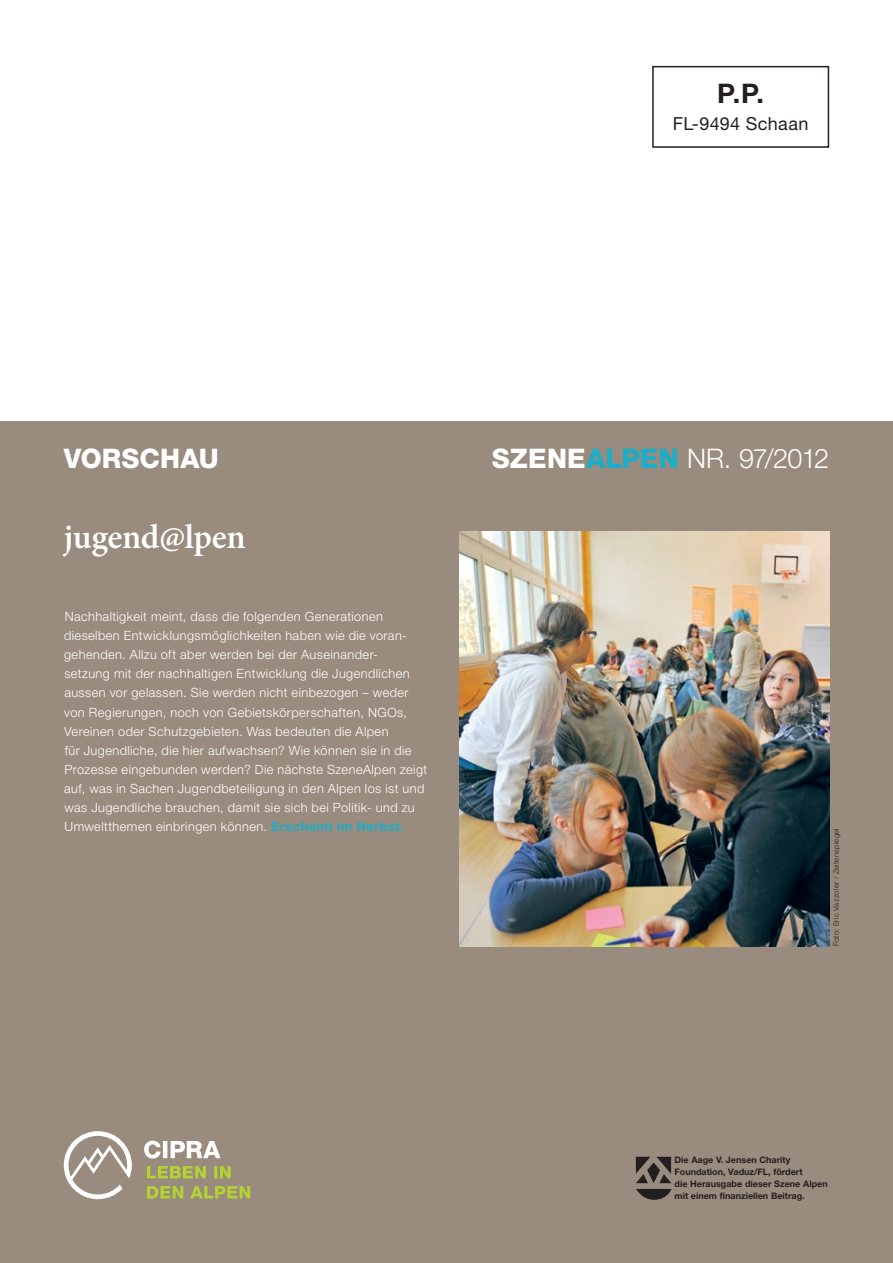
<style>
.page{position:relative;width:893px;height:1263px;background:#fff}
.page>*{position:absolute;margin:0;border:0;box-sizing:border-box;transform-origin:0 0}
.t1{font:600 34.5px "Minion Pro";letter-spacing:-.015em;color:#fff}
.t2{font:300 27px "Helvetica Neue LT Pro";letter-spacing:-.04em;color:#fff}
.t3{font:800 27px "Helvetica Neue LT Pro";letter-spacing:.005em;color:#fff}
.t4{font:700 27px "Helvetica Neue LT Pro";color:#231f20}
.t5{font:18px "Helvetica Neue LT Pro";letter-spacing:.015em;color:#231f20}
.t6{font:300 12.75px/19.2px "Helvetica Neue LT Pro";letter-spacing:.035em;color:#fff}
.t7{font:700 9px/12px "Helvetica Neue LT Pro";color:#231f20}
.t8{font:300 7.5px "Helvetica Neue LT Pro";letter-spacing:.045em;color:#231f20}
.s1{font-weight:800}
.s2{font-weight:800;color:#1aaec8}
.s3{font-weight:700;color:#1aaec8}
</style>
<div class="page">
<div style="left:0;top:421px;width:893px;height:842px;background:#998b7d"></div>
<svg style="left:636px;top:1157px;width:35px;height:26px"></svg>
<svg style="left:636px;top:1189px;width:35px;height:11px"></svg>
<svg style="left:64px;top:1131px;width:68px;height:68px"></svg>
<svg style="left:144px;top:1140px;width:76px;height:18px"></svg>
<svg style="left:147px;top:1186px;width:103px;height:12px"></svg>
<svg style="left:147px;top:1166px;width:84px;height:12px"></svg>
<div style="left:652px;top:66px;width:177px;height:82px;border:2px solid #231f20"></div>
<img style="left:459px;top:531px;width:370px;height:415px">
<h2 class="t4" style="left:717px;top:76px;width:48px">P.P.</h2>
<h3 class="t5" style="left:673px;top:112px;width:137px">FL-9494 Schaan</h3>
<h2 class="t3" style="left:64px;top:442px;width:157px">VORSCHAU</h2>
<h2 class="t2" style="left:492px;top:442px;width:339px"><span class="s1">SZENE</span><span class="s2">ALPEN</span> Nr . 97/2012</h2>
<h1 class="t1" style="left:64px;top:513px;width:183px">jugend@lpen</h1>
<p class="t6" style="left:64px;top:606px;width:365px">Nachhaltigkeit meint, dass die folgenden Generationen dieselben Entwicklungsmöglichkeiten haben wie die voran&shy;gehenden. Allzu oft aber werden bei der Auseinander-<br>setzung mit der nachhaltigen Entwicklung die Jugendlichen aussen vor gelassen. Sie werden nicht einbezogen – weder von Regierungen, noch von Gebietskörperschaften, NGOs, Vereinen oder Schutzgebieten. Was bedeuten die Alpen<br>für Jugendliche, die hier aufwachsen? Wie können sie in die Prozesse eingebunden werden? Die nächste SzeneAlpen zeigt auf, was in Sachen Jugendbeteiligung in den Alpen los ist und was Jugendliche brauchen, damit sie sich bei Politik- und zu Umweltthemen einbringen können. <span class="s3">Erscheint im Herbst.</span></p>
<p class="t8" style="left:831px;top:946px;width:119px;rotate:-90deg">Foto: Eric Vazzoler / Zeitenspiegel</p>
<p class="t7" style="left:674px;top:1153px;width:155px">Die Aage V. Jensen Charity<br>Foundation, Vaduz/FL, fördert<br>die Herausgabe dieser Szene Alpen mit einem finanziellen Beitrag.</p>
</div>
